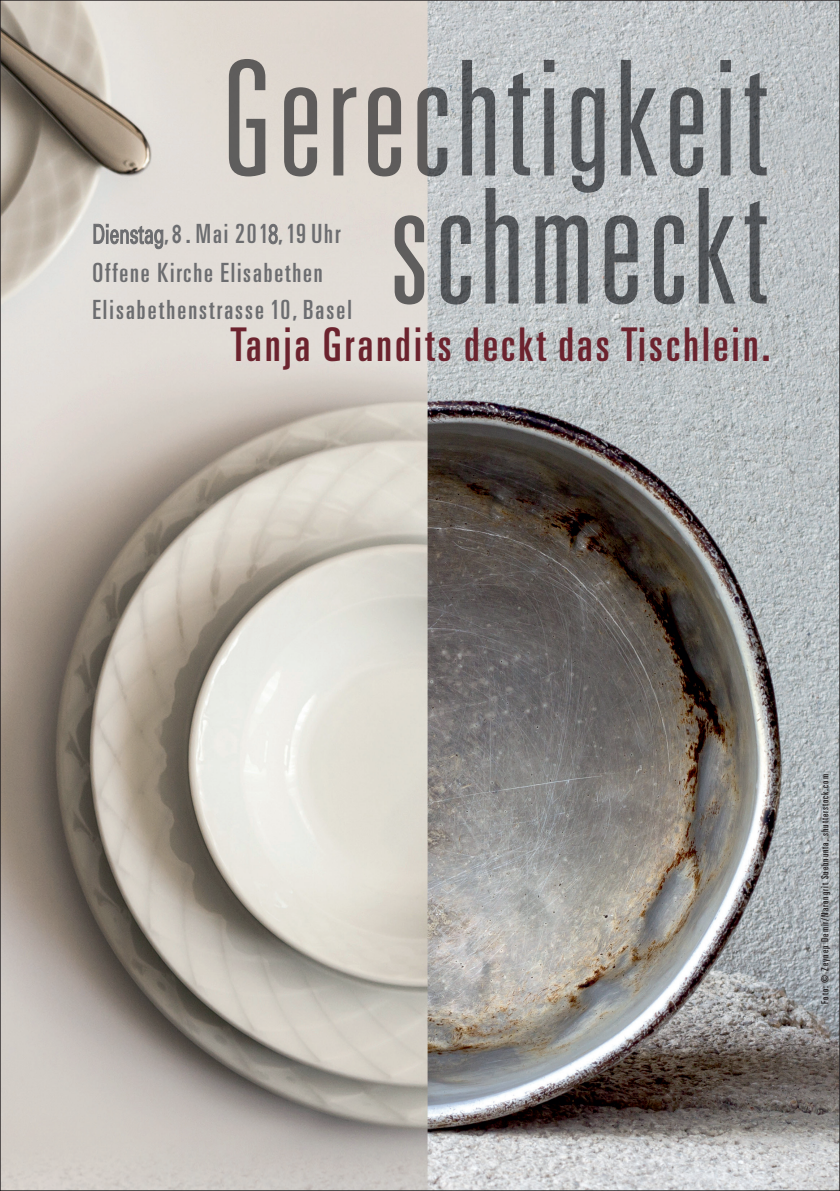
<style>
.page{position:relative;width:840px;height:1191px;background:#fff}
.page>*{position:absolute;margin:0;border:0;box-sizing:border-box;transform-origin:0 0}
.t1{font:300 ultra-condensed 160px/128px "Univers";letter-spacing:.03em;color:#6c6d70;text-align:right}
.Lauftext_Linie_unten{font:ultra-condensed 46.4px "Univers";letter-spacing:.07em;color:#6c232e}
.Lauftext_Linie_unten-2{font:ultra-condensed 26.4px/37.8px "Univers";letter-spacing:.07em;color:#6c6d70}
.Lauftext{font:ultra-condensed 10px "Univers";letter-spacing:.1em;color:#231f20}
.s1{font-stretch:normal}
.s2{font-weight:700;font-stretch:normal;font-size:26px}
.s3{font-stretch:normal;font-size:27px}
</style>
<div class="page">
<img style="left:2px;top:2px;width:835px;height:1187px">
<h1 class="t1" style="left:220px;top:51px;width:550px">Gerechtigkeit schmeckt</h1>
<p class="Lauftext_Linie_unten-2" style="left:92px;top:215px;width:261px"><span class="s1">Dienstag</span>,<span class="s2">8</span> . Mai 201<span class="s3">8</span>,19 Uhr<br>Offene Kirche Elisabethen<br>Elisabethenstrasse 10, Basel</p>
<p class="Lauftext_Linie_unten" style="left:230px;top:318px;width:541px">Tanja Grandits deckt das Tischlein.</p>
<p class="Lauftext" style="left:818px;top:1003px;width:231px;rotate:-90deg">Foto: © Zeynep Demir/Narongrit Suebnunta, shutterstock.com</p>
</div>
